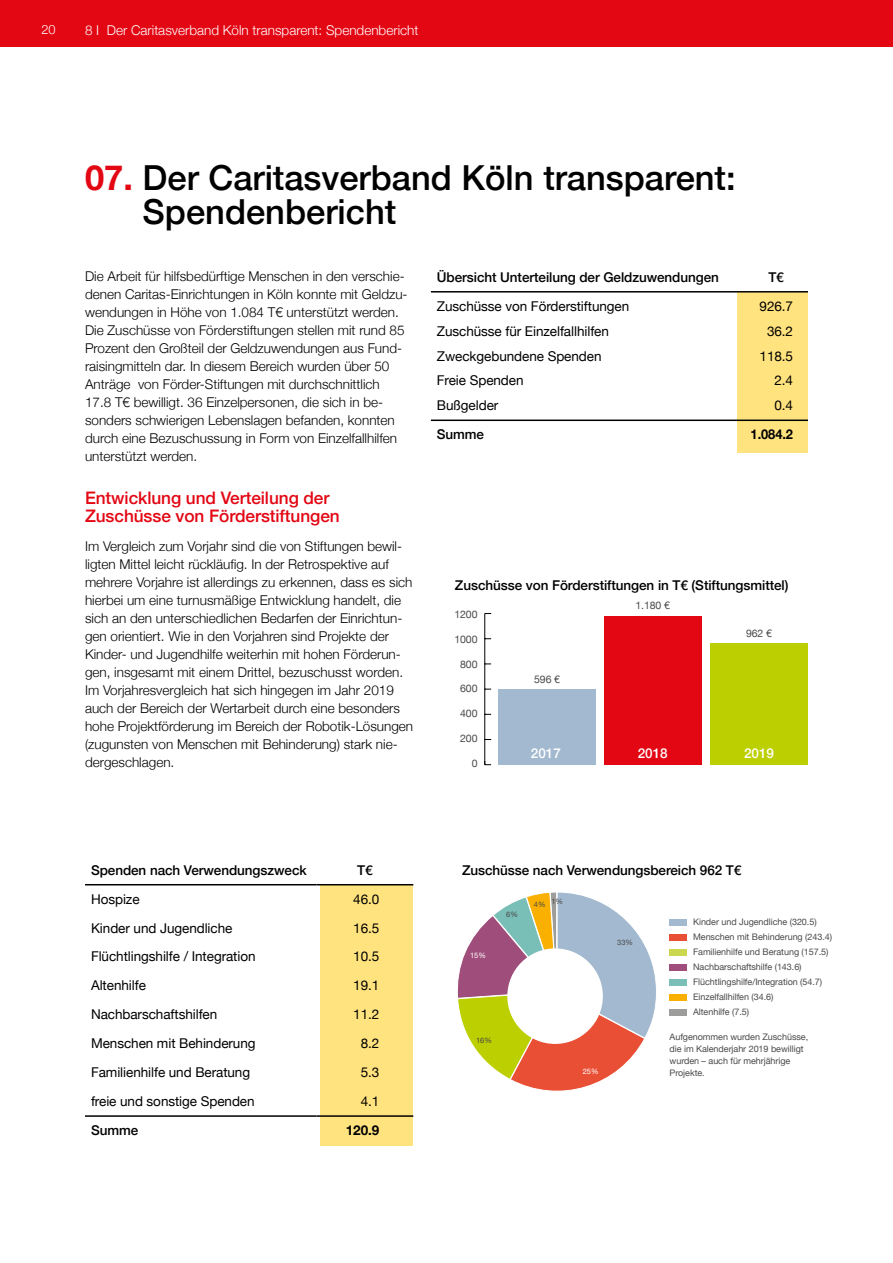
<style>
.page{position:relative;width:893px;height:1263px;background:#fff}
.page>*{position:absolute;margin:0;border:0;box-sizing:border-box;transform-origin:0 0}
.t1{font:500 34.5px/34.7px "Helvetica Neue";color:#000}
.t2{font:500 17.25px/18px "Helvetica Neue";letter-spacing:-.005em;color:#e30613}
.t3{font:300 13.5px/18px "Helvetica Neue";color:#000}
.t4{font:13.5px "Helvetica Neue";letter-spacing:-.005em;color:#000}
.t5{font:500 13.5px "Helvetica Neue";letter-spacing:-.005em;color:#000}
.t6{font:300 13.5px "Helvetica Neue";color:#fff}
.t7{font:500 13.5px "Helvetica Neue";color:#fff}
.t8{font:700 13.5px "Helvetica Neue";letter-spacing:-.005em;color:#000;scale:.95 1}
.t9{font:700 13.5px "Helvetica Neue";letter-spacing:-.005em;color:#000}
.t10{font:300 12.75px "Helvetica Neue";color:#fff}
.t11{font:10.5px "Helvetica Neue";letter-spacing:-.005em;color:#4a4a49}
.t12{font:9px/15px "Helvetica Neue";letter-spacing:-.005em;color:#4a4a49}
.t13{font:7.5px "Helvetica Neue";color:#4a4a49}
.t14{font:7.5px "Helvetica Neue";color:#fff}
.s1{font-weight:700;color:#e30613}
</style>
<div class="page">
<div style="left:0;top:0;width:893px;height:47px;background:#e30613"></div>
<div style="left:321px;top:885px;width:92px;height:260px;background:#ffe37e"></div>
<hr style="left:85px;top:884px;width:231px;height:1px;background:#000">
<hr style="left:316px;top:884px;width:97px;height:1px;background:#000">
<hr style="left:85px;top:1115px;width:231px;height:2px;background:#000">
<hr style="left:316px;top:1115px;width:97px;height:2px;background:#000">
<div style="left:738px;top:292px;width:74px;height:161px;background:#ffe37e"></div>
<hr style="left:431px;top:419px;width:294px;height:2px;background:#000">
<hr style="left:725px;top:419px;width:102px;height:2px;background:#000">
<hr style="left:431px;top:291px;width:294px;height:2px;background:#000">
<hr style="left:725px;top:291px;width:102px;height:2px;background:#000">
<div style="left:808px;top:258px;width:33px;height:216px;background:#fff"></div>
<div style="left:710px;top:643px;width:98px;height:122px;background:#bccf00"></div>
<hr style="left:484px;top:613px;width:1px;height:152px;background:#000">
<svg style="left:484px;top:761px;width:7px;height:4px"></svg>
<div style="left:498px;top:690px;width:98px;height:75px;background:#a2b9cf"></div>
<div style="left:604px;top:616px;width:98px;height:149px;background:#e30613"></div>
<svg style="left:457px;top:892px;width:199px;height:199px"></svg>
<div style="left:507px;top:948px;width:96px;height:96px;background:#fff;border-radius:50%"></div>
<div style="left:670px;top:919px;width:17px;height:6px;background:#a2b9cf"></div>
<div style="left:670px;top:934px;width:17px;height:6px;background:#e94f35"></div>
<div style="left:670px;top:949px;width:17px;height:6px;background:#cbd84f"></div>
<div style="left:670px;top:964px;width:17px;height:6px;background:#9f4d7a"></div>
<div style="left:670px;top:979px;width:17px;height:6px;background:#7abeb8"></div>
<div style="left:670px;top:994px;width:17px;height:6px;background:#f9b000"></div>
<div style="left:670px;top:1009px;width:17px;height:6px;background:#9d9d9c"></div>
<p class="t10" style="left:41px;top:19px;width:16px">20</p>
<p class="t6" style="left:85px;top:19px;width:335px">8 I Der Caritasverband Köln transparent: Spendenbericht</p>
<h1 class="t1" style="left:143px;top:157px;width:595px;text-indent:-58px"><span class="s1">07.</span> Der Caritasverband Köln transparent:<br>Spendenbericht</h1>
<p class="t3" style="left:85px;top:266px;width:324px">Die Arbeit für hilfsbedürftige Menschen in den verschie&shy;denen Caritas-Einrichtungen in Köln konnte mit Geldzu&shy;wendungen in Höhe von 1.084 T€ unterstützt werden.<br>Die Zuschüsse von Förderstiftungen stellen mit rund 85<br>Prozent den Großteil der Geldzuwendungen aus Fund&shy;raisingmitteln dar. In diesem Bereich wurden über 50<br>Anträge von Förder-Stiftungen mit durchschnittlich 17.8 T€ bewilligt. 36 Einzelpersonen, die sich in be&shy;sonders schwierigen Lebenslagen befanden, konnten durch eine Bezuschussung in Form von Einzelfallhilfen unterstützt werden.</p>
<p class="t2" style="left:85px;top:488px;width:256px">Entwicklung und Verteilung der<br>Zuschüsse von Förderstiftungen</p>
<p class="t3" style="left:85px;top:536px;width:330px">Im Vergleich zum Vorjahr sind die von Stiftungen bewil&shy;ligten Mittel leicht rückläufig. In der Retrospektive auf mehrere Vorjahre ist allerdings zu erkennen, dass es sich hierbei um eine turnusmäßige Entwicklung handelt, die sich an den unterschiedlichen Bedarfen der Einrichtun&shy;gen orientiert. Wie in den Vorjahren sind Projekte der Kinder- und Jugendhilfe weiterhin mit hohen Förderun&shy;gen, insgesamt mit einem Drittel, bezuschusst worden.<br>Im Vorjahresvergleich hat sich hingegen im Jahr 2019 auch der Bereich der Wertarbeit durch eine besonders hohe Projektförderung im Bereich der Robotik-Lösungen (zugunsten von Menschen mit Behinderung) stark nie&shy;dergeschlagen.</p>
<p class="t5" style="left:437px;top:266px;width:284px">Übersicht Unterteilung der Geldzuwendungen</p>
<p class="t5" style="left:768px;top:266px;width:17px">T€</p>
<p class="t4" style="left:437px;top:296px;width:194px">Zuschüsse von Förderstiftungen</p>
<p class="t4" style="left:759px;top:296px;width:35px">926.7</p>
<p class="t4" style="left:437px;top:321px;width:174px">Zuschüsse für Einzelfallhilfen</p>
<p class="t4" style="left:767px;top:321px;width:28px">36.2</p>
<p class="t4" style="left:437px;top:346px;width:166px">Zweckgebundene Spenden</p>
<p class="t4" style="left:759px;top:346px;width:35px">118.5</p>
<p class="t4" style="left:437px;top:371px;width:88px">Freie Spenden</p>
<p class="t4" style="left:774px;top:371px;width:20px">2.4</p>
<p class="t4" style="left:437px;top:396px;width:63px">Bußgelder</p>
<p class="t4" style="left:774px;top:396px;width:20px">0.4</p>
<p class="t5" style="left:437px;top:424px;width:49px">Summe</p>
<p class="t8" style="left:751px;top:424px;width:46px">1.084.2</p>
<p class="t5" style="left:455px;top:574px;width:335px">Zuschüsse von Förderstiftungen in T€ (Stiftungsmittel)</p>
<p class="t11" style="left:454px;top:607px;width:25px">1200</p>
<p class="t11" style="left:454px;top:631px;width:25px">1000</p>
<p class="t11" style="left:460px;top:656px;width:19px">800</p>
<p class="t11" style="left:460px;top:681px;width:19px">600</p>
<p class="t11" style="left:460px;top:706px;width:19px">400</p>
<p class="t11" style="left:460px;top:730px;width:19px">200</p>
<p class="t11" style="left:472px;top:755px;width:7px">0</p>
<p class="t11" style="left:534px;top:671px;width:28px">596 €</p>
<p class="t7" style="left:531px;top:742px;width:32px">2017</p>
<p class="t11" style="left:635px;top:598px;width:36px">1.180 €</p>
<p class="t7" style="left:638px;top:742px;width:32px">2018</p>
<p class="t11" style="left:746px;top:625px;width:28px">962 €</p>
<p class="t7" style="left:744px;top:742px;width:32px">2019</p>
<p class="t5" style="left:91px;top:859px;width:217px">Spenden nach Verwendungszweck</p>
<p class="t5" style="left:357px;top:859px;width:17px">T€</p>
<p class="t4" style="left:91px;top:889px;width:50px">Hospize</p>
<p class="t4" style="left:353px;top:889px;width:28px">46.0</p>
<p class="t4" style="left:91px;top:918px;width:143px">Kinder und Jugendliche</p>
<p class="t4" style="left:353px;top:918px;width:28px">16.5</p>
<p class="t4" style="left:91px;top:947px;width:166px">Flüchtlingshilfe / Integration</p>
<p class="t4" style="left:353px;top:947px;width:28px">10.5</p>
<p class="t4" style="left:91px;top:976px;width:56px">Altenhilfe</p>
<p class="t4" style="left:353px;top:976px;width:28px">19.1</p>
<p class="t4" style="left:91px;top:1005px;width:128px">Nachbarschaftshilfen</p>
<p class="t4" style="left:353px;top:1005px;width:28px">11.2</p>
<p class="t4" style="left:91px;top:1034px;width:166px">Menschen mit Behinderung</p>
<p class="t4" style="left:361px;top:1034px;width:20px">8.2</p>
<p class="t4" style="left:91px;top:1062px;width:161px">Familienhilfe und Beratung</p>
<p class="t4" style="left:361px;top:1062px;width:20px">5.3</p>
<p class="t4" style="left:91px;top:1091px;width:165px">freie und sonstige Spenden</p>
<p class="t4" style="left:361px;top:1091px;width:20px">4.1</p>
<p class="t5" style="left:91px;top:1119px;width:49px">Summe</p>
<p class="t9" style="left:346px;top:1120px;width:35px">120.9</p>
<p class="t5" style="left:462px;top:859px;width:281px">Zuschüsse nach Verwendungsbereich 962 T€</p>
<p class="t14" style="left:470px;top:950px;width:17px">15%</p>
<p class="t13" style="left:506px;top:909px;width:13px">6%</p>
<p class="t13" style="left:534px;top:897px;width:31px">4% 1%</p>
<p class="t13" style="left:617px;top:936px;width:17px">33%</p>
<p class="t13" style="left:476px;top:1035px;width:17px">16%</p>
<p class="t14" style="left:583px;top:1066px;width:17px">25%</p>
<p class="t12" style="left:693px;top:915px;width:140px">Kinder und Jugendliche (320.5)<br>Menschen mit Behinderung (243.4)<br>Familienhilfe und Beratung (157.5)<br>Nachbarschaftshilfe (143.6)<br>Flüchtlingshilfe/Integration (54.7)<br>Einzelfallhilfen (34.6)<br>Altenhilfe (7.5)</p>
<p class="t12" style="left:670px;top:1031px;width:140px;line-height:12px">Aufgenommen wurden Zuschüsse, die im Kalenderjahr 2019 bewilligt wurden – auch für mehrjährige<br>Projekte.</p>
</div>
